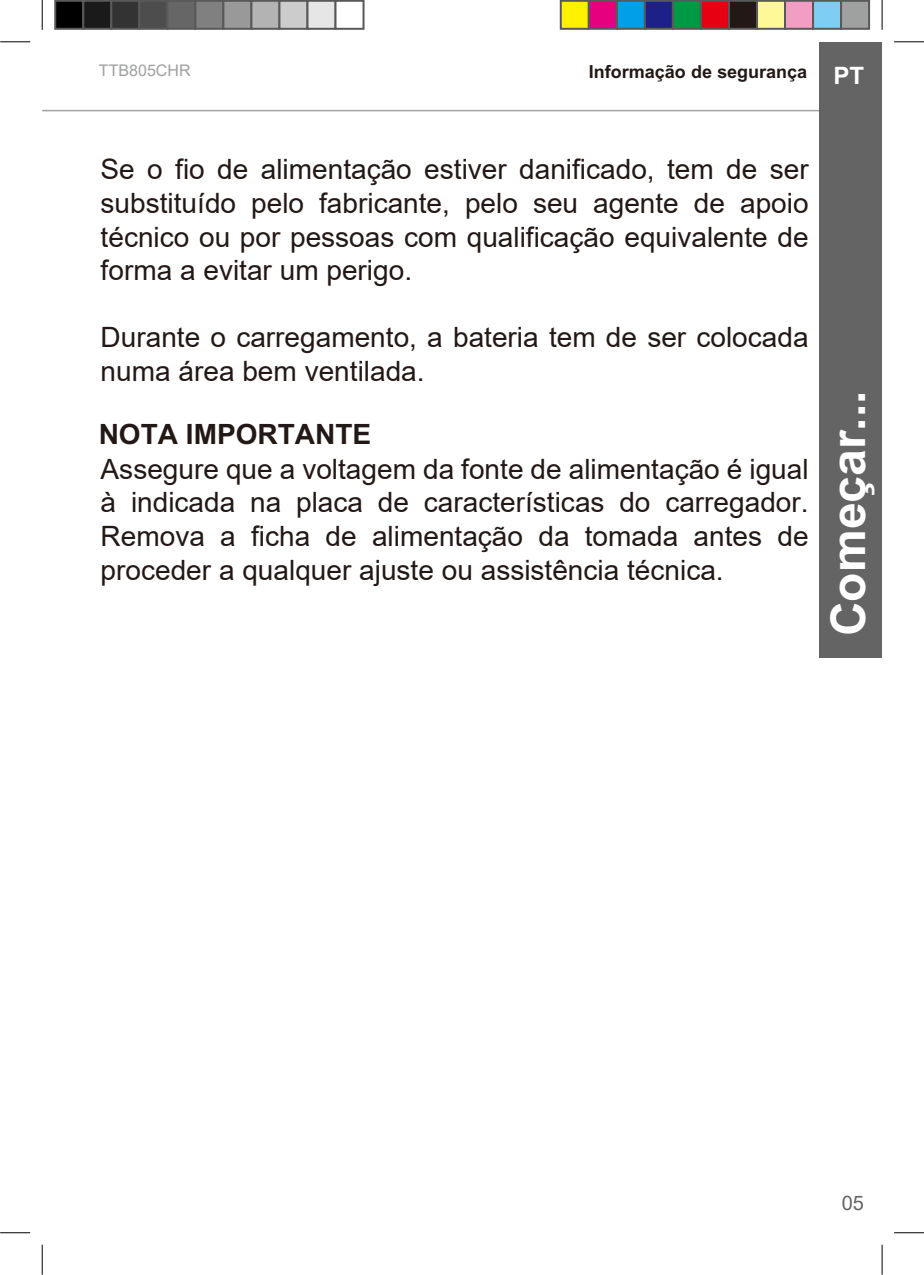
<style>
.page{position:relative;width:924px;height:1275px;background:#fff}
.page>*{position:absolute;margin:0;border:0;box-sizing:border-box;transform-origin:0 0}
.t1{font:700 48px "Arial";color:#fff}
.t2{font:28px/33.6px "Arial";color:#221815;text-align:justify}
.t3{font:700 28px "Arial";color:#221815}
.t4{font:20px "Arial";color:#656464}
.t5{font:700 18px "Arial";color:#221815}
.t6{font:16px "Arial";color:#9fa0a0}
.s1{font-size:24px;color:#fff}
</style>
<div class="page">
<hr style="left:42px;top:110px;width:777px;height:1px;background:#9fa0a0">
<div style="left:819px;top:42px;width:62px;height:615px;background:#656464"></div>
<hr style="left:0;top:41px;width:30px;height:1px;background:#000">
<hr style="left:893px;top:41px;width:30px;height:1px;background:#000">
<hr style="left:0;top:1232px;width:30px;height:1px;background:#000">
<hr style="left:893px;top:1232px;width:30px;height:1px;background:#000">
<hr style="left:42px;top:0;width:1px;height:30px;background:#000">
<hr style="left:42px;top:1244px;width:1px;height:30px;background:#000">
<hr style="left:881px;top:0;width:1px;height:30px;background:#000">
<hr style="left:881px;top:1244px;width:1px;height:30px;background:#000">
<div style="left:55px;top:1px;width:28px;height:28px;background:#000"></div>
<div style="left:54px;top:0;width:30px;height:30px;border:2px solid #595959"></div>
<div style="left:83px;top:1px;width:28px;height:28px;background:#1a1a1a"></div>
<div style="left:82px;top:0;width:30px;height:30px;border:2px solid #595959"></div>
<div style="left:111px;top:1px;width:28px;height:28px;background:#333"></div>
<div style="left:110px;top:0;width:30px;height:30px;border:2px solid #595959"></div>
<div style="left:139px;top:1px;width:28px;height:28px;background:#4d4d4d"></div>
<div style="left:138px;top:0;width:30px;height:30px;border:2px solid #595959"></div>
<div style="left:167px;top:1px;width:28px;height:28px;background:#666"></div>
<div style="left:166px;top:0;width:30px;height:30px;border:2px solid #595959"></div>
<div style="left:195px;top:1px;width:28px;height:28px;background:#808080"></div>
<div style="left:194px;top:0;width:30px;height:30px;border:2px solid #595959"></div>
<div style="left:223px;top:1px;width:28px;height:28px;background:#999"></div>
<div style="left:222px;top:0;width:30px;height:30px;border:2px solid #595959"></div>
<div style="left:251px;top:1px;width:28px;height:28px;background:#b3b3b3"></div>
<div style="left:250px;top:0;width:30px;height:30px;border:2px solid #595959"></div>
<div style="left:279px;top:1px;width:28px;height:28px;background:#ccc"></div>
<div style="left:278px;top:0;width:30px;height:30px;border:2px solid #595959"></div>
<div style="left:307px;top:1px;width:28px;height:28px;background:#e6e6e6"></div>
<div style="left:306px;top:0;width:30px;height:30px;border:2px solid #595959"></div>
<div style="left:334px;top:0;width:30px;height:30px;border:2px solid #595959"></div>
<div style="left:560px;top:1px;width:28px;height:28px;background:#fff100"></div>
<div style="left:559px;top:0;width:30px;height:30px;border:2px solid #595959"></div>
<div style="left:588px;top:1px;width:28px;height:28px;background:#e4007f"></div>
<div style="left:587px;top:0;width:30px;height:30px;border:2px solid #595959"></div>
<div style="left:616px;top:1px;width:28px;height:28px;background:#00a0e9"></div>
<div style="left:615px;top:0;width:30px;height:30px;border:2px solid #595959"></div>
<div style="left:644px;top:1px;width:28px;height:28px;background:#1d2088"></div>
<div style="left:643px;top:0;width:30px;height:30px;border:2px solid #595959"></div>
<div style="left:672px;top:1px;width:28px;height:28px;background:#094"></div>
<div style="left:671px;top:0;width:30px;height:30px;border:2px solid #595959"></div>
<div style="left:700px;top:1px;width:28px;height:28px;background:#e60012"></div>
<div style="left:699px;top:0;width:30px;height:30px;border:2px solid #595959"></div>
<div style="left:728px;top:1px;width:28px;height:28px;background:#221815"></div>
<div style="left:727px;top:0;width:30px;height:30px;border:2px solid #595959"></div>
<div style="left:756px;top:1px;width:28px;height:28px;background:#fff899"></div>
<div style="left:755px;top:0;width:30px;height:30px;border:2px solid #595959"></div>
<div style="left:784px;top:1px;width:28px;height:28px;background:#f19ec2"></div>
<div style="left:783px;top:0;width:30px;height:30px;border:2px solid #595959"></div>
<div style="left:812px;top:1px;width:28px;height:28px;background:#7ecef4"></div>
<div style="left:811px;top:0;width:30px;height:30px;border:2px solid #595959"></div>
<div style="left:840px;top:1px;width:28px;height:28px;background:#9fa0a0"></div>
<div style="left:839px;top:0;width:30px;height:30px;border:2px solid #595959"></div>
<p class="t6" style="left:99px;top:59px;width:93px">TTB805CHR</p>
<p class="t5" style="left:588px;top:61px;width:276px">Informação de segurança <span class="s1">PT</span></p>
<p class="t2" style="left:101px;top:152px;width:709px">Se o fio de alimentação estiver danificado, tem de ser substituído pelo fabricante, pelo seu agente de apoio técnico ou por pessoas com qualificação equivalente de forma a evitar um perigo.</p>
<p class="t2" style="left:101px;top:320px;width:709px">Durante o carregamento, a bateria tem de ser colocada numa área bem ventilada.</p>
<p class="t3" style="left:99px;top:417px;width:274px">NOTA IMPORTANTE</p>
<p class="t2" style="left:101px;top:452px;width:709px">Assegure que a voltagem da fonte de alimentação é igual à indicada na placa de características do carregador.<br>Remova a ficha de alimentação da tomada antes de proceder a qualquer ajuste ou assistência técnica.</p>
<h1 class="t1" style="left:819px;top:636px;width:247px;rotate:-90deg">Começar...</h1>
<p class="t4" style="left:841px;top:1189px;width:24px">05</p>
</div>
